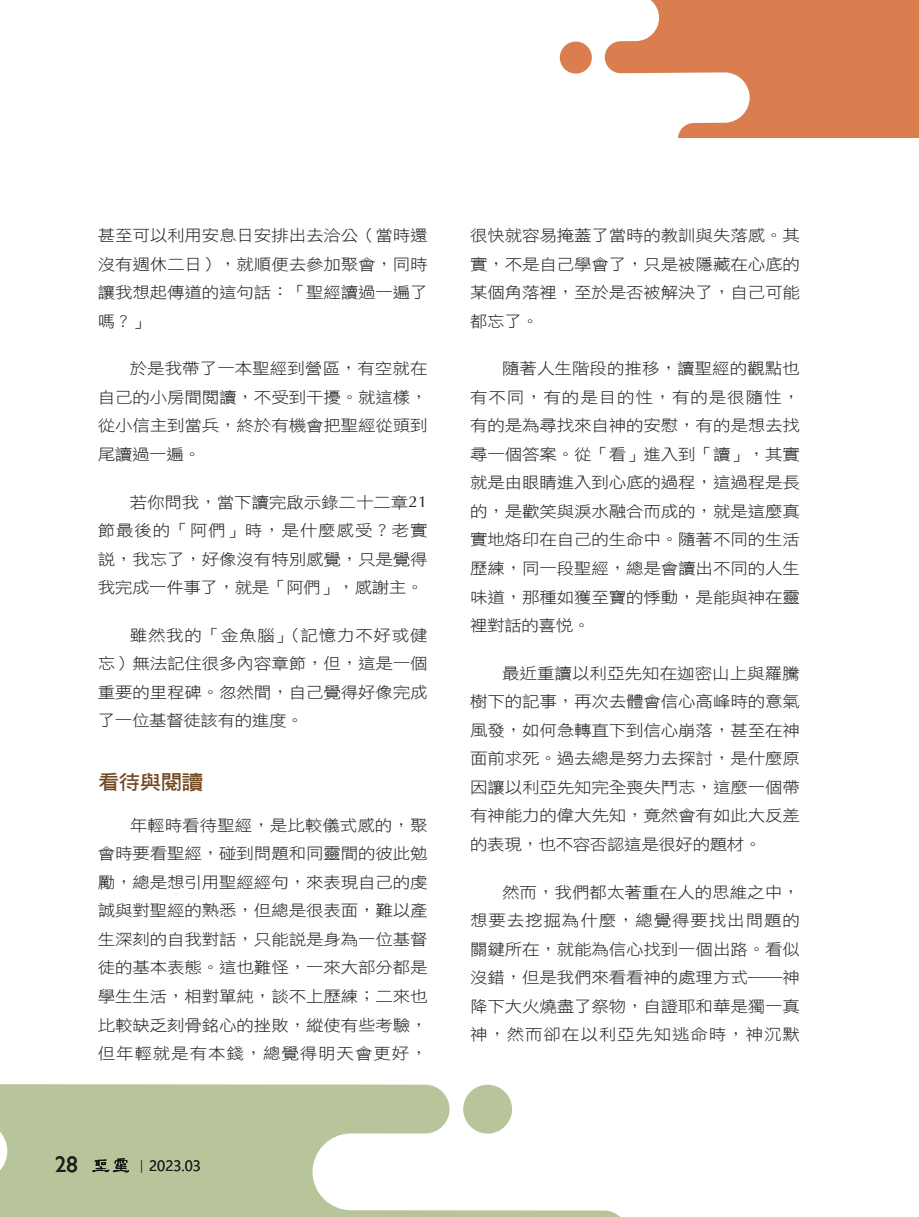
<style>
.page{position:relative;width:919px;height:1217px;background:#fff}
.page>*{position:absolute;margin:0;border:0;box-sizing:border-box;transform-origin:0 0}
.t1{font:22.5px "Gill Sans";color:#231f20}
.大標{font:20.25px "DF Hei W7 WIN BF";letter-spacing:-.045em;color:#704620;scale:1.08 1}
.t2{font:15.75px/28.5px "DF Hei W3 WIN BF";letter-spacing:-.01em;color:#231f20;text-align:justify;scale:1.11 1}
.t3{font:15px "Segoe UI";color:#231f20}
.s1{font-family:"Optima"}
.s2{font-family:"Adobe Ming Std";font-weight:300}
</style>
<div class="page">
<svg style="left:0;top:1084px;width:619px;height:132px;fill:#b8c499"></svg>
<svg style="left:559px;top:0;width:359px;height:138px;fill:#da7e4f"></svg>
<svg style="left:92px;top:1157px;width:37px;height:15px"></svg>
<p class="t2" style="left:98px;top:221px;width:298px">甚至可以利用安息日安排出去洽公（當時還沒有週休二日），就順便去參加聚會，同時讓我想起傳道的這句話：「聖經讀過一遍了嗎？」</p>
<p class="t2" style="left:98px;top:354px;width:298px;text-indent:32px">於是我帶了一本聖經到營區，有空就在自己的小房間閱讀，不受到干擾。就這樣，從小信主到當兵，終於有機會把聖經從頭到尾讀過一遍。</p>
<p class="t2" style="left:98px;top:487px;width:298px;text-indent:32px">若你問我，當下讀完啟示錄二十二章<span class="s1">21</span>節最後的「阿們」時，是什麼感受？老實說，我忘了，好像沒有特別感覺，只是覺得我完成一件事了，就是「阿們」，感謝主。</p>
<p class="t2" style="left:98px;top:620px;width:298px;text-indent:32px">雖然我的「金魚腦」（記憶力不好或健忘）無法記住很多內容章節，但，這是一個重要的里程碑。忽然間，自己覺得好像完成了一位基督徒該有的進度。</p>
<p class="大標" style="left:98px;top:771px;width:99px">看待與閱讀</p>
<p class="t2" style="left:98px;top:810px;width:298px;text-indent:32px">年輕時看待聖經，是比較儀式感的，聚會時要看聖經，碰到問題和同靈間的彼此勉勵，總是想引用聖經經句，來表現自己的虔誠與對聖經的熟悉，但總是很表面，難以產生深刻的自我對話，只能說是身為一位基督徒的基本表態。這也難怪，一來大部分都是學生生活，相對單純，談不上歷練；二來也比較缺乏刻骨銘心的挫敗，縱使有些考驗，但年輕就是有本錢，總覺得明天會更好，</p>
<p class="t1" style="left:55px;top:1150px;width:24px">28</p>
<p class="t3" style="left:134px;top:1151px;width:68px"><span class="s2">｜</span>2023.03</p>
<p class="t2" style="left:470px;top:221px;width:298px">很快就容易掩蓋了當時的教訓與失落感。其實，不是自己學會了，只是被隱藏在心底的某個角落裡，至於是否被解決了，自己可能都忘了。</p>
<p class="t2" style="left:470px;top:354px;width:298px;text-indent:32px">隨著人生階段的推移，讀聖經的觀點也有不同，有的是目的性，有的是很隨性，有的是為尋找來自神的安慰，有的是想去找尋一個答案。從「看」進入到「讀」，其實就是由眼睛進入到心底的過程，這過程是長的，是歡笑與淚水融合而成的，就是這麼真實地烙印在自己的生命中。隨著不同的生活歷練，同一段聖經，總是會讀出不同的人生味道，那種如獲至寶的悸動，是能與神在靈裡對話的喜悅。</p>
<p class="t2" style="left:470px;top:658px;width:298px;text-indent:32px">最近重讀以利亞先知在迦密山上與羅騰樹下的記事，再次去體會信心高峰時的意氣風發，如何急轉直下到信心崩落，甚至在神面前求死。過去總是努力去探討，是什麼原因讓以利亞先知完全喪失鬥志，這麼一個帶有神能力的偉大先知，竟然會有如此大反差的表現，也不容否認這是很好的題材。</p>
<p class="t2" style="left:470px;top:877px;width:298px;text-indent:32px">然而，我們都太著重在人的思維之中，想要去挖掘為什麼，總覺得要找出問題的關鍵所在，就能為信心找到一個出路。看似沒錯，但是我們來看看神的處理方式――神降下大火燒盡了祭物，自證耶和華是獨一真神，然而卻在以利亞先知逃命時，神沉默</p>
</div>
